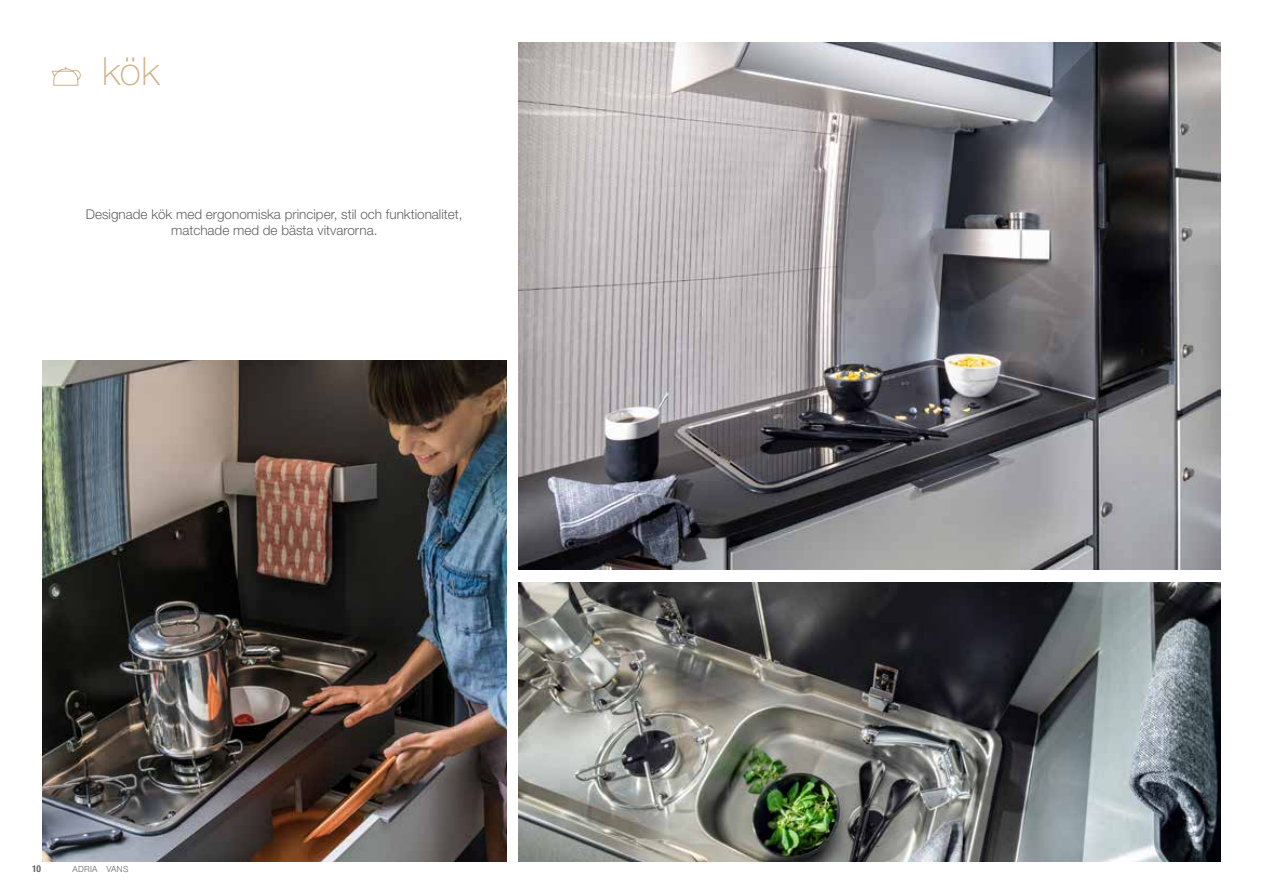
<style>
.page{position:relative;width:1263px;height:893px;background:#fff}
.page>*{position:absolute;margin:0;border:0;box-sizing:border-box;transform-origin:0 0}
.t1{font:100 39px "Helvetica Neue LT Pro";color:#d1b087}
.t2{font:300 13.5px/16.5px "Helvetica Neue LT Pro";color:#646363;text-align:center}
.t3{font:700 condensed 9.45px "Helvetica Neue LT Pro";color:#646363}
.t4{font:300 8.4px "Helvetica Neue LT Pro";letter-spacing:.03em;color:#646363}
</style>
<div class="page">
<img style="left:519px;top:43px;width:701px;height:527px">
<img style="left:43px;top:360px;width:463px;height:501px">
<img style="left:519px;top:583px;width:701px;height:278px">
<svg style="left:51px;top:66px;width:30px;height:20px"></svg>
<h1 class="t1" style="left:102px;top:49px;width:59px">kök</h1>
<p class="t2" style="left:86px;top:205px;width:378px">Designade kök med ergonomiska principer, stil och funktionalitet, matchade med de bästa vitvarorna.</p>
<p class="t3" style="left:32px;top:863px;width:10px">10</p>
<p class="t4" style="left:73px;top:864px;width:57px">ADRIA VANS</p>
</div>
